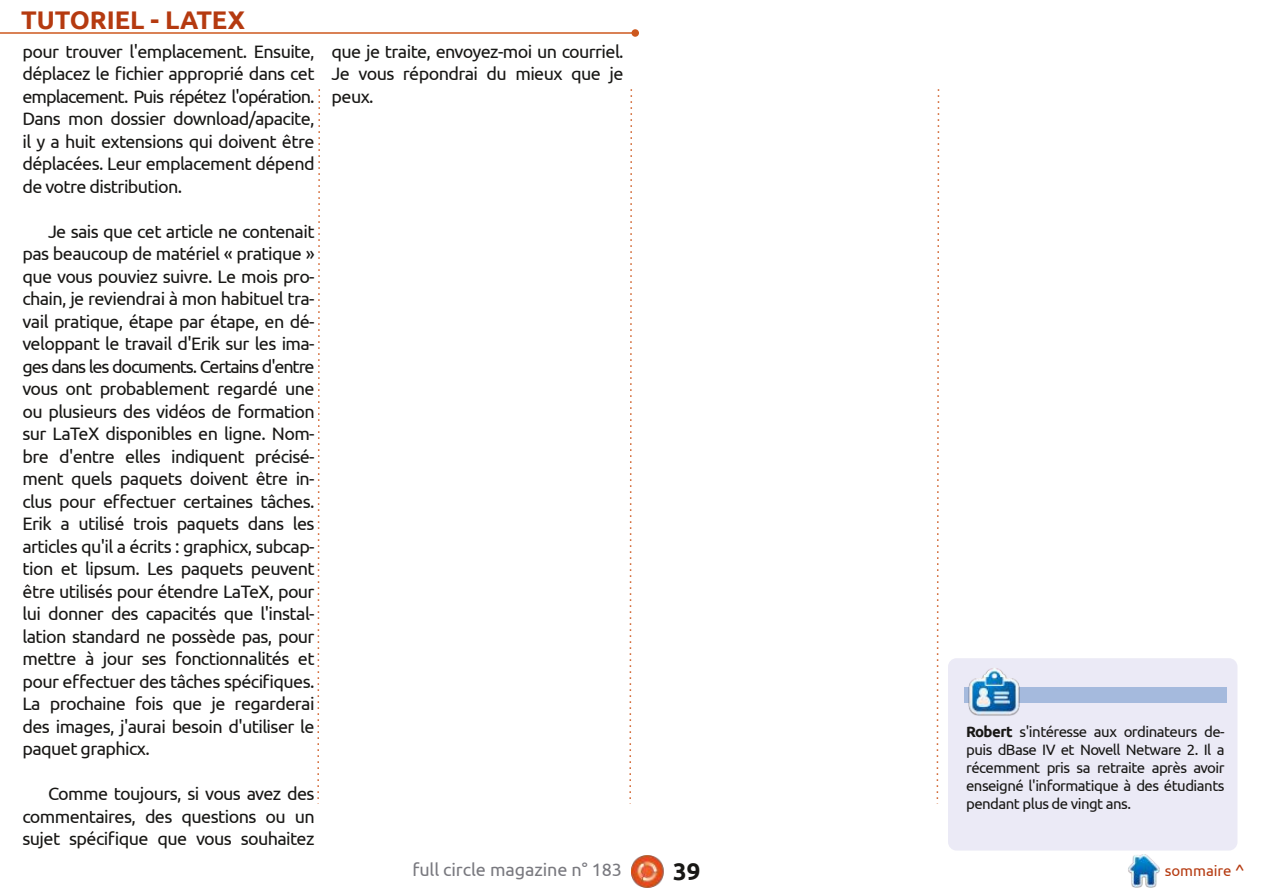
<style>
.page{position:relative;width:1263px;height:893px;background:#fff}
.page>*{position:absolute;margin:0;border:0;box-sizing:border-box;transform-origin:0 0}
.t1{font:700 25.5px "Ubuntu";color:#b53a10}
.t2{font:700 24px "Ubuntu";color:#181715}
.t3{font:18px/22.5px "Ubuntu";letter-spacing:-.035em;color:#181715;text-align:justify}
.t4{font:18px "Ubuntu";letter-spacing:-.005em;color:#79797f}
.t5{font:15px/18px "Ubuntu";letter-spacing:-.035em;color:#181715;text-align:justify}
.t6{font:15px "Ubuntu";letter-spacing:-.005em;color:#b53a10}
.s1{font-weight:700}
.s2{font-size:16.5px}
</style>
<div class="page">
<img style="left:631px;top:855px;width:33px;height:33px">
<img style="left:1128px;top:855px;width:32px;height:32px">
<hr style="left:0;top:32px;width:635px;height:2px;background:#cd581e">
<div style="left:631px;top:29px;width:8px;height:8px;background:#cd581e;border-radius:50%"></div>
<svg style="left:629px;top:89px;width:4px;height:715px"></svg>
<svg style="left:317px;top:89px;width:3px;height:715px"></svg>
<svg style="left:936px;top:89px;width:4px;height:715px"></svg>
<div style="left:948px;top:658px;width:289px;height:192px;background:#ebeaf6;border-radius:9px"></div>
<div style="left:964px;top:687px;width:263px;height:16px;background:#a5badd"></div>
<img style="left:969px;top:668px;width:51px;height:48px">
<h1 class="t1" style="left:21px;top:6px;width:225px">TUTORIEL - LATEX</h1>
<p class="t3" style="left:22px;top:40px;width:294px">pour trouver l'emplacement. Ensuite, déplacez le fichier approprié dans cet emplacement. Puis répétez l'opération.<br>Dans mon dossier download/apacite, il y a huit extensions qui doivent être déplacées. Leur emplacement dépend de votre distribution.</p>
<p class="t3" style="left:22px;top:220px;width:294px;text-indent:26px">Je sais que cet article ne contenait pas beaucoup de matériel « pratique » que vous pouviez suivre. Le mois pro&shy;chain, je reviendrai à mon habituel tra&shy;vail pratique, étape par étape, en dé&shy;veloppant le travail d'Erik sur les ima&shy;ges dans les documents. Certains d'entre vous ont probablement regardé une ou plusieurs des vidéos de formation sur LaTeX disponibles en ligne. Nom&shy;bre d'entre elles indiquent précisé&shy;ment quels paquets doivent être in&shy;clus pour effectuer certaines tâches.<br>Erik a utilisé trois paquets dans les articles qu'il a écrits : graphicx, subcap&shy;tion et lipsum. Les paquets peuvent être utilisés pour étendre LaTeX, pour lui donner des capacités que l'instal&shy;lation standard ne possède pas, pour mettre à jour ses fonctionnalités et pour effectuer des tâches spécifiques.<br>La prochaine fois que je regarderai des images, j'aurai besoin d'utiliser le paquet graphicx.</p>
<p class="t3" style="left:22px;top:782px;width:294px;text-indent:26px">Comme toujours, si vous avez des commentaires, des questions ou un sujet spécifique que vous souhaitez</p>
<p class="t3" style="left:332px;top:40px;width:294px">que je traite, envoyez-moi un courriel.<br>Je vous répondrai du mieux que je peux.</p>
<p class="t5" style="left:966px;top:723px;width:260px"><span class="s1">Robert</span> s'intéresse aux ordinateurs de&shy;puis dBase IV et Novell Netware 2. Il a récemment pris sa retraite après avoir enseigné l'informatique à des étudiants pendant plus de vingt ans.</p>
<p class="t4" style="left:412px;top:859px;width:211px">full circle magazine n° 183</p>
<h2 class="t2" style="left:673px;top:857px;width:29px">39</h2>
<p class="t6" style="left:1165px;top:862px;width:81px">sommaire <span class="s2">^</span></p>
</div>
